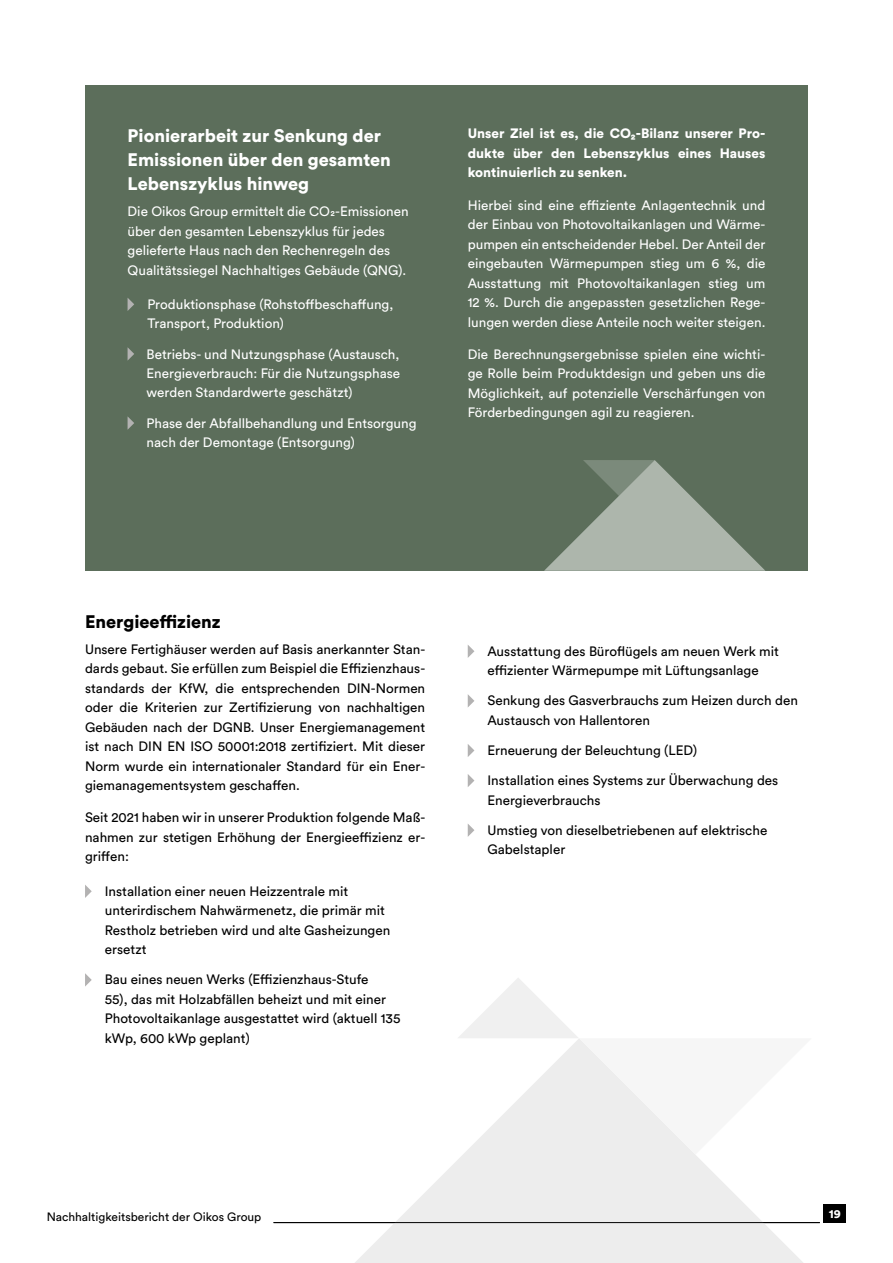
<style>
.page{position:relative;width:893px;height:1263px;background:#fff}
.page>*{position:absolute;margin:0;border:0;box-sizing:border-box;transform-origin:0 0}
.t1{font:900 18px/24px "Circular Std";color:#fff}
.t2{font:900 18px "Circular Std";color:#000}
.t3{font:13.5px/19.5px "Circular Std";color:#000}
.t4{font:13.5px/19.5px "Circular Std";color:#fff;text-align:justify}
.t5{font:900 13.5px/19.5px "Circular Std";color:#fff;text-align:justify}
.t6{font:12px "Circular Std";color:#000}
.t7{font:900 12px "Circular Std";color:#fff}
</style>
<div class="page">
<div style="left:824px;top:1204px;width:22px;height:18px;background:#000"></div>
<div style="left:85px;top:85px;width:723px;height:486px;background:#5c6e5b"></div>
<svg style="left:128px;top:298px;width:6px;height:13px"></svg>
<svg style="left:128px;top:348px;width:6px;height:12px"></svg>
<svg style="left:128px;top:417px;width:6px;height:12px"></svg>
<svg style="left:85px;top:885px;width:7px;height:13px"></svg>
<svg style="left:85px;top:973px;width:7px;height:13px"></svg>
<svg style="left:468px;top:645px;width:6px;height:13px"></svg>
<svg style="left:468px;top:694px;width:6px;height:13px"></svg>
<svg style="left:468px;top:744px;width:6px;height:13px"></svg>
<svg style="left:468px;top:774px;width:6px;height:13px"></svg>
<svg style="left:468px;top:824px;width:6px;height:13px"></svg>
<svg style="left:544px;top:460px;width:221px;height:111px"></svg>
<svg style="left:354px;top:1155px;width:450px;height:108px;fill:#ededed"></svg>
<svg style="left:458px;top:978px;width:237px;height:177px"></svg>
<hr style="left:274px;top:1222px;width:546px;height:1px;background:#000">
<h1 class="t1" style="left:128px;top:123px;width:265px">Pionierarbeit zur Senkung der<br>Emissionen über den gesamten<br>Lebenszyklus hinweg</h1>
<p class="t4" style="left:128px;top:201px;width:283px;text-align:left">Die Oikos Group ermittelt die CO2-Emissionen über den gesamten Lebenszyklus für jedes gelieferte Haus nach den Rechenregeln des Qualitätssiegel Nachhaltiges Gebäude (QNG).</p>
<p class="t4" style="left:147px;top:294px;width:248px">Produktionsphase (Rohstoffbeschaffung,<br>Transport, Produktion)</p>
<p class="t4" style="left:147px;top:344px;width:255px">Betriebs- und Nutzungsphase (Austausch, Energieverbrauch: Für die Nutzungsphase werden Standardwerte geschätzt)</p>
<p class="t4" style="left:147px;top:413px;width:271px">Phase der Abfallbehandlung und Entsorgung nach der Demontage (Entsorgung)</p>
<p class="t5" style="left:468px;top:124px;width:299px">Unser Ziel ist es, die CO₂-Bilanz unserer Pro&shy;dukte über den Lebenszyklus eines Hauses kontinuierlich zu senken.</p>
<p class="t4" style="left:468px;top:195px;width:299px">Hierbei sind eine effiziente Anlagentechnik und der Einbau von Photovoltaikanlagen und Wärme&shy;pumpen ein entscheidender Hebel. Der Anteil der eingebauten Wärmepumpen stieg um 6 %, die Ausstattung mit Photovoltaikanlagen stieg um 12 %. Durch die angepassten gesetzlichen Rege&shy;lungen werden diese Anteile noch weiter steigen.</p>
<p class="t4" style="left:468px;top:344px;width:299px">Die Berechnungsergebnisse spielen eine wichti&shy;ge Rolle beim Produktdesign und geben uns die Möglichkeit, auf potenzielle Verschärfungen von Förderbedingungen agil zu reagieren.</p>
<h1 class="t2" style="left:85px;top:609px;width:137px">Energieeffizienz</h1>
<p class="t3" style="left:85px;top:639px;width:342px;text-align:justify">Unsere Fertighäuser werden auf Basis anerkannter Stan&shy;dards gebaut. Sie erfüllen zum Beispiel die Effizienzhaus&shy;standards der KfW, die entsprechenden DIN-Normen oder die Kriterien zur Zertifizierung von nachhaltigen Gebäuden nach der DGNB. Unser Energiemanagement ist nach DIN EN ISO 50001:2018 zertifiziert. Mit dieser Norm wurde ein internationaler Standard für ein Ener&shy;giemanagementsystem geschaffen.</p>
<p class="t3" style="left:85px;top:808px;width:342px;text-align:justify">Seit 2021 haben wir in unserer Produktion folgende Maß&shy;nahmen zur stetigen Erhöhung der Energieeffizienz er&shy;griffen:</p>
<p class="t3" style="left:105px;top:881px;width:287px">Installation einer neuen Heizzentrale mit unterirdischem Nahwärmenetz, die primär mit Restholz betrieben wird und alte Gasheizungen ersetzt</p>
<p class="t3" style="left:105px;top:970px;width:297px">Bau eines neuen Werks (Effizienzhaus-Stufe<br>55), das mit Holzabfällen beheizt und mit einer Photovoltaikanlage ausgestattet wird (aktuell 135 kWp, 600 kWp geplant)</p>
<p class="t3" style="left:487px;top:641px;width:293px">Ausstattung des Büroflügels am neuen Werk mit effizienter Wärmepumpe mit Lüftungsanlage</p>
<p class="t3" style="left:487px;top:691px;width:312px">Senkung des Gasverbrauchs zum Heizen durch den<br>Austausch von Hallentoren</p>
<p class="t3" style="left:487px;top:740px;width:211px">Erneuerung der Beleuchtung (LED)</p>
<p class="t3" style="left:487px;top:770px;width:292px">Installation eines Systems zur Überwachung des<br>Energieverbrauchs</p>
<p class="t3" style="left:487px;top:820px;width:281px">Umstieg von dieselbetriebenen auf elektrische<br>Gabelstapler</p>
<p class="t6" style="left:47px;top:1209px;width:216px">Nachhaltigkeitsbericht der Oikos Group</p>
<p class="t7" style="left:829px;top:1206px;width:14px">19</p>
</div>
